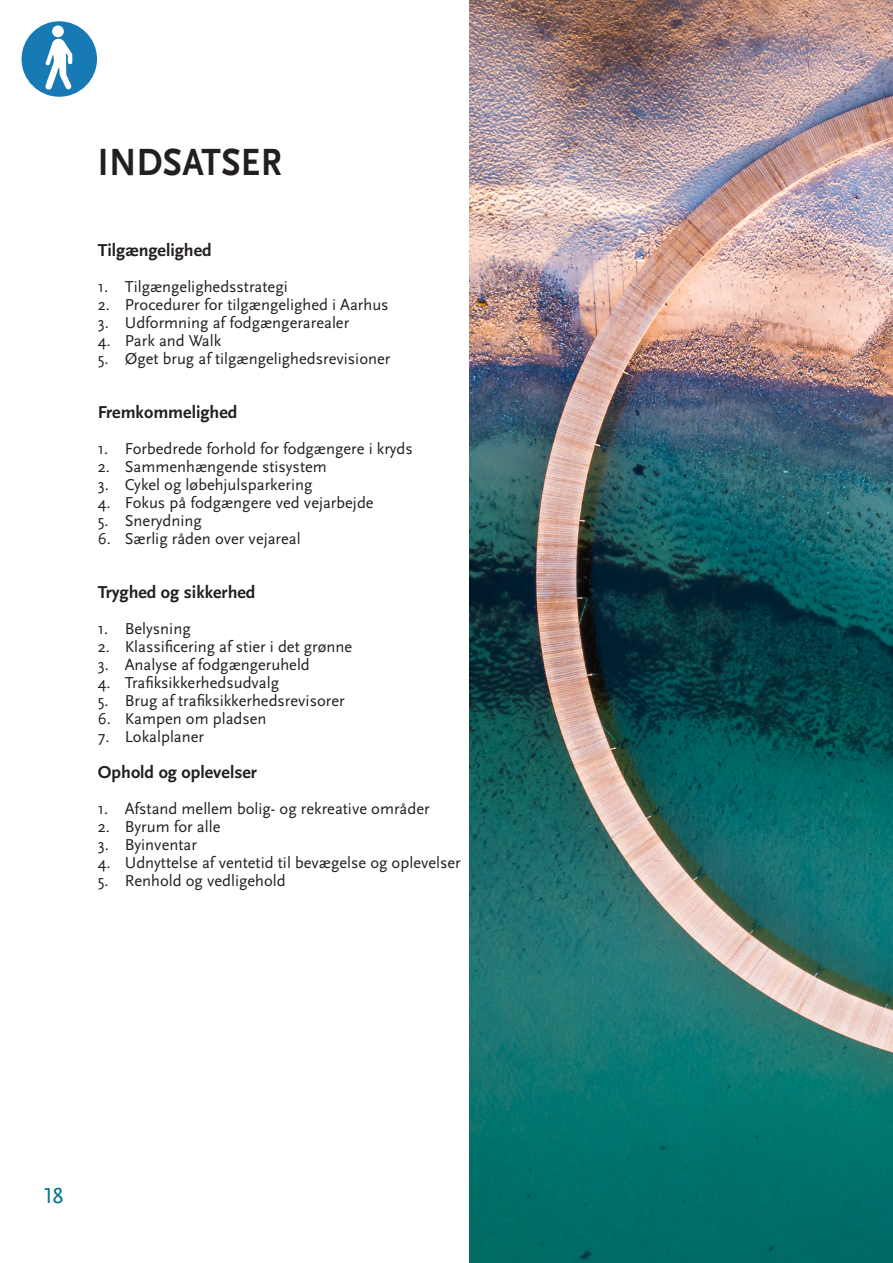
<style>
.page{position:relative;width:893px;height:1263px;background:#fff}
.page>*{position:absolute;margin:0;border:0;box-sizing:border-box;transform-origin:0 0}
.Hovedoverskrft{font:700 39.6px "Scala Sans OT";letter-spacing:.01em;color:#231f20;scale:.91 1}
.t1{font:22.5px "Scala Sans OT";color:#007299}
.fremhævetFED{font:700 18px "Scala Sans OT";color:#231f20}
.t2{font:16.5px "Scala Sans OT";color:#231f20}
</style>
<div class="page">
<div style="left:22px;top:21px;width:75px;height:76px;background:#187ab5;border-radius:50%"></div>
<svg style="left:45px;top:38px;width:27px;height:52px"></svg>
<div style="left:52px;top:25px;width:12px;height:12px;background:#fff;border-radius:50%"></div>
<img style="left:470px;top:0;width:423px;height:1263px">
<p class="Hovedoverskrft" style="left:98px;top:140px;width:203px">INDSATSER</p>
<p class="fremhævetFED" style="left:98px;top:240px;width:115px">Tilgængelighed</p>
<p class="t2" style="left:98px;top:277px;width:191px">1. Tilgængelighedsstrategi</p>
<p class="t2" style="left:98px;top:295px;width:292px">2. Procedurer for tilgængelighed i Aarhus</p>
<p class="t2" style="left:98px;top:313px;width:253px">3. Udformning af fodgængerarealer</p>
<p class="t2" style="left:98px;top:331px;width:125px">4. Park and Walk</p>
<p class="t2" style="left:98px;top:349px;width:294px">5. Øget brug af tilgængelighedsrevisioner</p>
<p class="fremhævetFED" style="left:98px;top:402px;width:141px">Fremkommelighed</p>
<p class="t2" style="left:98px;top:439px;width:317px">1. Forbedrede forhold for fodgængere i kryds</p>
<p class="t2" style="left:98px;top:457px;width:231px">2. Sammenhængende stisystem</p>
<p class="t2" style="left:98px;top:475px;width:216px">3. Cykel og løbehjulsparkering</p>
<p class="t2" style="left:98px;top:493px;width:277px">4. Fokus på fodgængere ved vejarbejde</p>
<p class="t2" style="left:98px;top:511px;width:106px">5. Snerydning</p>
<p class="t2" style="left:98px;top:529px;width:204px">6. Særlig råden over vejareal</p>
<p class="fremhævetFED" style="left:98px;top:582px;width:159px">Tryghed og sikkerhed</p>
<p class="t2" style="left:98px;top:619px;width:94px">1. Belysning</p>
<p class="t2" style="left:98px;top:637px;width:256px">2. Klassificering af stier i det grønne</p>
<p class="t2" style="left:98px;top:655px;width:214px">3. Analyse af fodgængeruheld</p>
<p class="t2" style="left:98px;top:673px;width:183px">4. Trafiksikkerhedsudvalg</p>
<p class="t2" style="left:98px;top:691px;width:248px">5. Brug af trafiksikkerhedsrevisorer</p>
<p class="t2" style="left:98px;top:709px;width:170px">6. Kampen om pladsen</p>
<p class="t2" style="left:98px;top:727px;width:108px">7. Lokalplaner</p>
<p class="fremhævetFED" style="left:98px;top:762px;width:161px">Ophold og oplevelser</p>
<p class="t2" style="left:98px;top:799px;width:333px">1. Afstand mellem bolig- og rekreative områder</p>
<p class="t2" style="left:98px;top:817px;width:124px">2. Byrum for alle</p>
<p class="t2" style="left:98px;top:835px;width:101px">3. Byinventar</p>
<p class="t2" style="left:98px;top:853px;width:364px">4. Udnyttelse af ventetid til bevægelse og oplevelser</p>
<p class="t2" style="left:98px;top:871px;width:189px">5. Renhold og vedligehold</p>
<h2 class="t1" style="left:44px;top:1183px;width:21px">18</h2>
</div>
